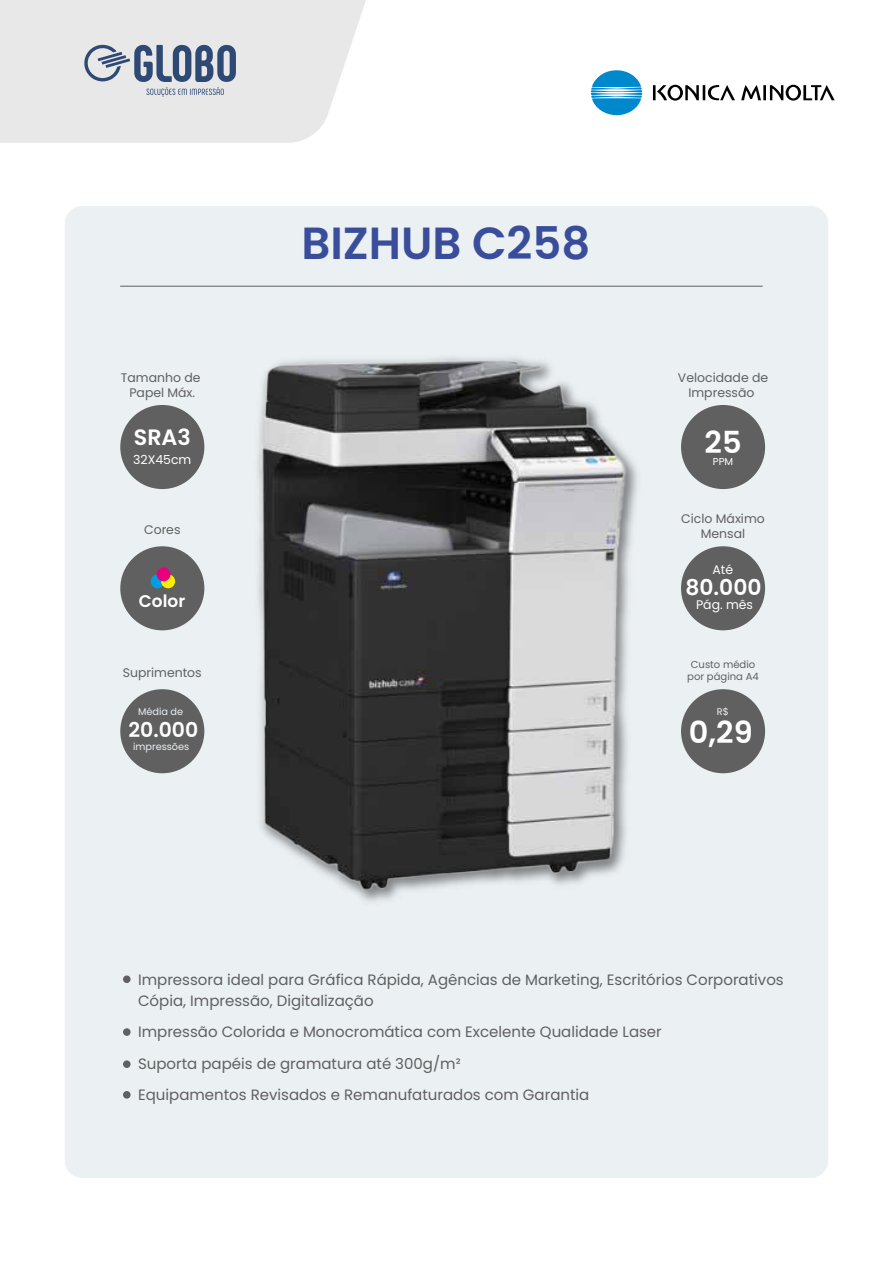
<style>
.page{position:relative;width:893px;height:1263px;background:#fff}
.page>*{position:absolute;margin:0;border:0;box-sizing:border-box;transform-origin:0 0}
.t1{font:600 45px "Poppins";color:#3a4d9b}
.t2{font:600 30.3px "Poppins";color:#fff}
.t3{font:600 22.2px "Poppins";color:#fff}
.t4{font:600 21.75px "Poppins";color:#fff}
.t5{font:600 20.4px "Poppins";color:#fff}
.t6{font:600 16.95px "Poppins";color:#fff}
.t7{font:15px/31.5px "Poppins";color:#606060}
.t8{font:12.45px/15px "Poppins";color:#606060;text-align:center}
.t9{font:12.45px "Poppins";color:#fff}
.t10{font:10.05px/12px "Poppins";color:#606060;text-align:center}
.t11{font:10.05px "Poppins";color:#fff}
.t12{font:9.75px "Poppins";color:#ebf0f3}
</style>
<div class="page">
<div style="left:65px;top:206px;width:763px;height:972px;background:#ebf0f3;border-radius:18px"></div>
<img style="left:257px;top:357px;width:380px;height:545px">
<svg style="left:0;top:0;width:366px;height:143px;background:#e9e9e9"></svg>
<svg style="left:84px;top:45px;width:152px;height:52px;background:#a5aebe"></svg>
<hr style="left:120px;top:286px;width:643px;height:1px;background:#606060">
<div style="left:123px;top:975px;width:8px;height:8px;background:#606060;border-radius:50%"></div>
<div style="left:123px;top:1028px;width:8px;height:8px;background:#606060;border-radius:50%"></div>
<div style="left:123px;top:1060px;width:8px;height:8px;background:#606060;border-radius:50%"></div>
<div style="left:123px;top:1091px;width:8px;height:7px;background:#606060;border-radius:50%"></div>
<div style="left:120px;top:405px;width:84px;height:84px;background:#606060;border-radius:50%"></div>
<div style="left:120px;top:546px;width:84px;height:84px;background:#606060;border-radius:50%"></div>
<div style="left:681px;top:405px;width:84px;height:84px;background:#606060;border-radius:50%"></div>
<div style="left:681px;top:546px;width:84px;height:84px;background:#606060;border-radius:50%"></div>
<div style="left:151px;top:574px;width:14px;height:14px;background:#009fe3;border-radius:50%"></div>
<svg style="left:161px;top:574px;width:14px;height:14px"></svg>
<div style="left:157px;top:567px;width:13px;height:14px;background:#e6007e;border-radius:50%"></div>
<div style="left:120px;top:689px;width:84px;height:84px;background:#606060;border-radius:50%"></div>
<div style="left:681px;top:689px;width:84px;height:84px;background:#606060;border-radius:50%"></div>
<svg style="left:653px;top:85px;width:182px;height:16px"></svg>
<svg style="left:591px;top:70px;width:51px;height:46px"></svg>
<p class="t8" style="left:121px;top:370px;width:81px">Tamanho de<br>Papel Máx.</p>
<h3 class="t3" style="left:134px;top:425px;width:59px">SRA3</h3>
<p class="t9" style="left:133px;top:452px;width:60px">32X45cm</p>
<p class="t8" style="left:144px;top:522px;width:38px">Cores</p>
<p class="t6" style="left:139px;top:591px;width:48px">Color</p>
<p class="t8" style="left:123px;top:665px;width:80px">Suprimentos</p>
<h1 class="t1" style="left:301px;top:217px;width:290px">BIZHUB C258</h1>
<p class="t8" style="left:678px;top:370px;width:92px">Velocidade de<br>Impressão</p>
<h2 class="t2" style="left:705px;top:425px;width:38px">25</h2>
<p class="t11" style="left:713px;top:455px;width:22px">PPM</p>
<p class="t8" style="left:681px;top:511px;width:85px">Ciclo Máximo<br>Mensal</p>
<p class="t9" style="left:712px;top:562px;width:22px">Até</p>
<p class="t9" style="left:696px;top:597px;width:59px">Pág. mês</p>
<h3 class="t4" style="left:685px;top:574px;width:78px">80.000</h3>
<p class="t10" style="left:687px;top:658px;width:73px">Custo médio por página A4</p>
<p class="t12" style="left:138px;top:706px;width:47px">Média de</p>
<p class="t12" style="left:717px;top:706px;width:13px">R$</p>
<p class="t12" style="left:133px;top:741px;width:58px">impressões</p>
<h3 class="t5" style="left:129px;top:718px;width:71px">20.000</h3>
<h2 class="t2" style="left:689px;top:715px;width:65px">0,29</h2>
<p class="t7" style="left:138px;top:969px;width:647px;line-height:21px">Impressora ideal para Gráfica Rápida, Agências de Marketing, Escritórios Corporativos<br>Cópia, Impressão, Digitalização</p>
<p class="t7" style="left:138px;top:1016px;width:525px">Impressão Colorida e Monocromática com Excelente Qualidade Laser<br>Suporta papéis de gramatura até 300g/m²<br>Equipamentos Revisados e Remanufaturados com Garantia</p>
</div>
